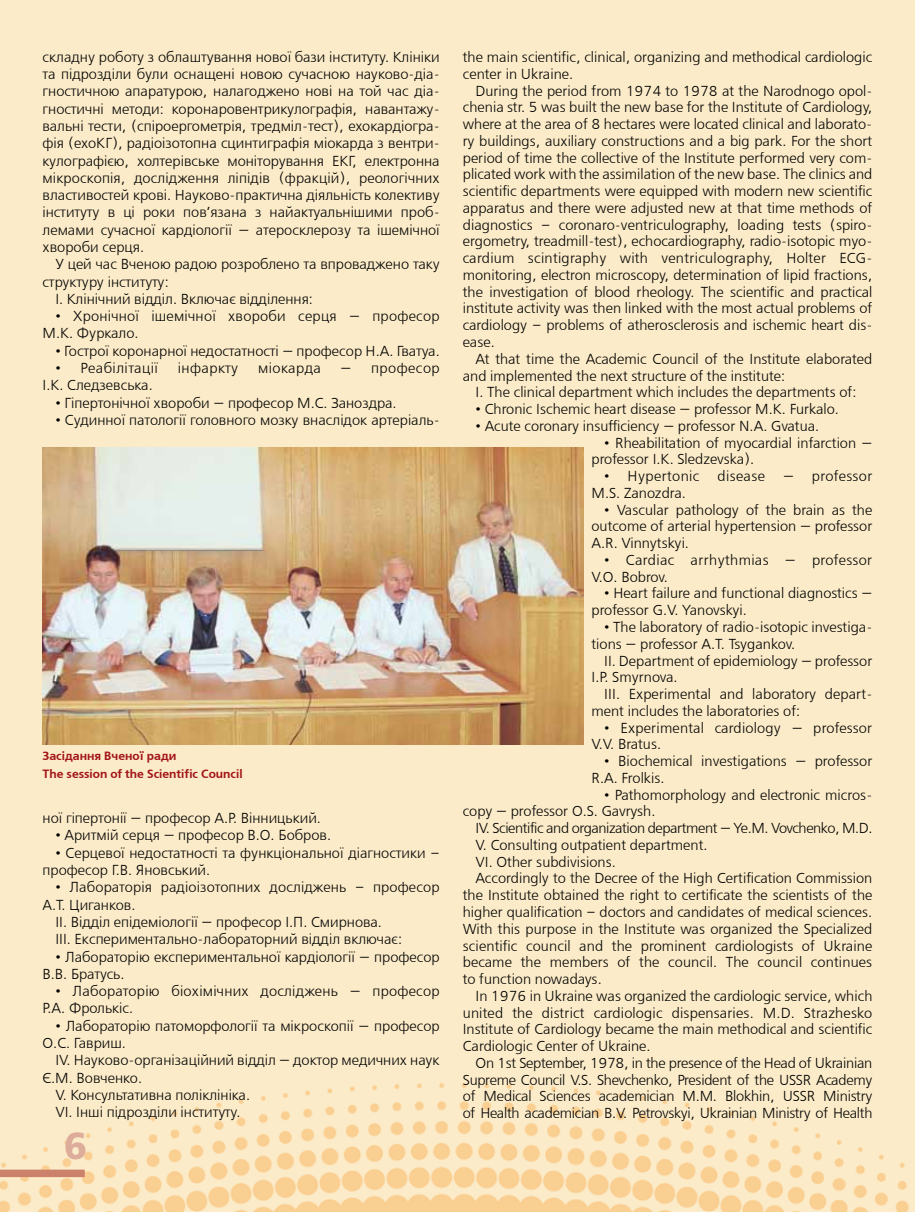
<style>
.page{position:relative;width:915px;height:1212px;background:#fff}
.page>*{position:absolute;margin:0;border:0;box-sizing:border-box;transform-origin:0 0}
.t1{font:700 37.5px "Free Set";color:#ddac9a}
.t2{font:14.4px/16.8px "Free Set C";color:#000}
.t3{font:14.4px "Free Set C";letter-spacing:-.02em;color:#000}
.t4{font:14.4px/16.8px "Free Set C";letter-spacing:.025em;color:#000}
.t5{font:14.4px "Free Set C";letter-spacing:-.03em;color:#000}
.t6{font:14.4px "Free Set C";letter-spacing:.03em;color:#000}
.t7{font:700 12px/18.6px "Free Set C";color:#a31418}
</style>
<div class="page">
<div style="left:0;top:0;width:914px;height:1212px;background:#fbebc8"></div>
<hr style="left:914px;top:0;width:1px;height:1212px;background:#fffbcc">
<div style="left:0;top:1169px;width:85px;height:8px;background:#cb816a"></div>
<img style="left:43px;top:448px;width:539px;height:296px">
<p class="t2" style="left:43px;top:48px;width:398px;line-height:17.2px">складну роботу з облаштування нової бази інституту. Клініки та підрозділи були оснащені новою сучасною науково-діа&shy;гностичною апаратурою, налагоджено нові на той час діа&shy;гностичні методи: коронаровентрикулографія, навантажу&shy;вальні тести, (спіроергометрія, тредміл-тест), ехокардіогра&shy;фія (ехоКГ), радіоізотопна сцинтиграфія міокарда з вентри&shy;кулографією, холтерівське моніторування ЕКГ, електронна мікроскопія, дослідження ліпідів (фракцій), реологічних властивостей крові. Науково-практична діяльність колективу інституту в ці роки пов’язана з найактуальнішими проб&shy;лемами сучасної кардіології — атеросклерозу та ішемічної хвороби серця.</p>
<p class="t2" style="left:55px;top:256px;width:386px">У цей час Вченою радою розроблено та впроваджено таку</p>
<p class="t2" style="left:43px;top:274px;width:128px">структуру інституту:</p>
<p class="t2" style="left:55px;top:291px;width:259px">І. Клінічний відділ. Включає відділення:</p>
<p class="t2" style="left:43px;top:308px;width:398px;line-height:17.2px;text-indent:13px">• Хронічної ішемічної хвороби серця — професор<br>М.К. Фуркало.</p>
<p class="t2" style="left:55px;top:343px;width:386px">• Гострої коронарної недостатності — професор Н.А. Гватуа.</p>
<p class="t6" style="left:55px;top:360px;width:104px">• Реабілітації</p>
<p class="t6" style="left:178px;top:360px;width:62px">інфаркту</p>
<p class="t6" style="left:258px;top:360px;width:64px">міокарда</p>
<p class="t6" style="left:340px;top:360px;width:101px">— професор</p>
<p class="t2" style="left:43px;top:377px;width:112px">І.К. Следзевська.</p>
<p class="t2" style="left:55px;top:395px;width:342px">• Гіпертонічної хвороби — професор М.С. Заноздра.</p>
<p class="t2" style="left:55px;top:412px;width:386px">• Судинної патології головного мозку внаслідок артеріаль-</p>
<p class="t7" style="left:43px;top:746px;width:201px">Засідання Вченої ради<br>The session of the Scientific Council</p>
<p class="t2" style="left:43px;top:810px;width:280px">ної гіпертонії — професор А.Р. Вінницький.</p>
<p class="t2" style="left:55px;top:827px;width:277px">• Аритмій серця — професор В.О. Бобров.</p>
<p class="t2" style="left:43px;top:844px;width:398px;line-height:17.2px;text-indent:13px">• Серцевої недостатності та функціональної діагностики – професор Г.В. Яновський.</p>
<p class="t2" style="left:55px;top:879px;width:385px">• Лабораторія радіоізотопних досліджень – професор</p>
<p class="t2" style="left:43px;top:897px;width:94px">А.Т. Циганков.</p>
<p class="t2" style="left:55px;top:914px;width:328px">ІІ. Відділ епідеміології — професор І.П. Смирнова.</p>
<p class="t2" style="left:55px;top:931px;width:348px">ІІІ. Експериментально-лабораторний відділ включає:</p>
<p class="t2" style="left:43px;top:948px;width:398px;line-height:17.2px;text-indent:13px">• Лабораторію експериментальної кардіології — професор<br>В.В. Братусь.</p>
<p class="t2" style="left:43px;top:983px;width:398px;line-height:17.2px;text-indent:13px">• Лабораторію біохімічних досліджень — професор<br>Р.А. Фролькіс.</p>
<p class="t2" style="left:43px;top:1017px;width:398px;line-height:17.2px;text-indent:13px">• Лабораторію патоморфології та мікроскопії — професор<br>О.С. Гавриш.</p>
<p class="t2" style="left:55px;top:1052px;width:386px">ІV. Науково-організаційний відділ — доктор медичних наук</p>
<p class="t2" style="left:43px;top:1069px;width:101px">Є.М. Вовченко.</p>
<p class="t2" style="left:55px;top:1087px;width:196px">V. Консультативна поліклініка.</p>
<p class="t2" style="left:55px;top:1104px;width:187px">VІ. Інші підрозділи інституту.</p>
<h1 class="t1" style="left:64px;top:1123px;width:24px">6</h1>
<p class="t2" style="left:462px;top:49px;width:411px">the main scientific, clinical, organizing and methodical cardiologic center in Ukraine.</p>
<p class="t2" style="left:462px;top:82px;width:411px;text-align:justify;text-indent:13px">During the period from 1974 to 1978 at the Narodnogo opol&shy;chenia str. 5 was built the new base for the Institute of Cardiology, where at the area of 8 hectares were located clinical and laborato&shy;ry buildings, auxiliary constructions and a big park. For the short period of time the collective of the Institute performed very com&shy;plicated work with the assimilation of the new base. The clinics and scientific departments were equipped with modern new scientific apparatus and there were adjusted new at that time methods of diagnostics – coronaro-ventriculography, loading tests (spiro&shy;ergometry, treadmill-test), echocardiography, radio-isotopic myo&shy;cardium scintigraphy with ventriculography, Holter ECG&shy;monitoring, electron microscopy, determination of lipid fractions, the investigation of blood rheology. The scientific and practical institute activity was then linked with the most actual problems of cardiology – problems of atherosclerosis and ischemic heart dis&shy;ease.</p>
<p class="t2" style="left:462px;top:351px;width:411px;text-indent:13px">At that time the Academic Council of the Institute elaborated and implemented the next structure of the institute:</p>
<p class="t2" style="left:475px;top:384px;width:382px">I. The clinical department which includes the departments of:</p>
<p class="t2" style="left:475px;top:401px;width:365px">• Chronic Ischemic heart disease — professor M.K. Furkalo.</p>
<p class="t2" style="left:475px;top:418px;width:345px">• Acute coronary insufficiency — professor N.A. Gvatua.</p>
<p class="t2" style="left:591px;top:434px;width:282px;text-indent:13px">• Rheabilitation of myocardial infarction — professor I.K. Sledzevska).</p>
<p class="t4" style="left:591px;top:468px;width:282px;text-indent:13px">• Hypertonic disease — professor<br>M.S. Zanozdra.</p>
<p class="t2" style="left:591px;top:502px;width:282px;text-align:justify;text-indent:13px">• Vascular pathology of the brain as the outcome of arterial hypertension — professor A.R. Vinnytskyi.</p>
<p class="t4" style="left:591px;top:552px;width:282px;text-indent:13px">• Cardiac arrhythmias — professor<br>V.O. Bobrov.</p>
<p class="t2" style="left:591px;top:585px;width:282px;text-indent:13px">• Heart failure and functional diagnostics — professor G.V. Yanovskyi.</p>
<p class="t2" style="left:591px;top:619px;width:282px;text-indent:13px">• The laboratory of radio-isotopic investiga&shy;tions — professor A.T. Tsygankov.</p>
<p class="t2" style="left:591px;top:652px;width:282px;text-indent:13px">II. Department of epidemiology — professor<br>I.P. Smyrnova.</p>
<p class="t2" style="left:591px;top:686px;width:282px;text-indent:13px">III. Experimental and laboratory depart&shy;ment includes the laboratories of:</p>
<p class="t2" style="left:591px;top:719px;width:282px;text-indent:13px">• Experimental cardiology — professor<br>V.V. Bratus.</p>
<p class="t2" style="left:591px;top:753px;width:282px;text-indent:13px">• Biochemical investigations — professor<br>R.A. Frolkis.</p>
<p class="t2" style="left:462px;top:786px;width:411px;text-indent:141px">• Pathomorphology and electronic micros&shy;copy — professor O.S. Gavrysh.</p>
<p class="t5" style="left:475px;top:820px;width:398px">ІV. Scientific and organization department — Ye.M. Vovchenko, M.D.</p>
<p class="t2" style="left:475px;top:837px;width:233px">V. Consulting outpatient department.</p>
<p class="t2" style="left:475px;top:854px;width:142px">VI. Other subdivisions.</p>
<p class="t2" style="left:475px;top:870px;width:398px">Accordingly to the Decree of the High Certification Commission</p>
<p class="t2" style="left:462px;top:887px;width:411px">the Institute obtained the right to certificate the scientists of the</p>
<p class="t2" style="left:462px;top:904px;width:411px">higher qualification – doctors and candidates of medical sciences.</p>
<p class="t2" style="left:462px;top:921px;width:411px">With this purpose in the Institute was organized the Specialized</p>
<p class="t2" style="left:462px;top:937px;width:411px">scientific council and the prominent cardiologists of Ukraine</p>
<p class="t2" style="left:462px;top:954px;width:411px">became the members of the council. The council continues</p>
<p class="t2" style="left:462px;top:971px;width:140px">to function nowadays.</p>
<p class="t2" style="left:475px;top:988px;width:398px">In 1976 in Ukraine was organized the cardiologic service, which</p>
<p class="t2" style="left:462px;top:1004px;width:411px">united the district cardiologic dispensaries. Ì .D. Strazhesko</p>
<p class="t2" style="left:462px;top:1021px;width:411px">Institute of Cardiology became the main methodical and scientific</p>
<p class="t2" style="left:462px;top:1038px;width:189px">Cardiologic Center of Ukraine.</p>
<p class="t3" style="left:475px;top:1054px;width:398px">On 1st September, 1978, in the presence of the Head of Ukrainian</p>
<p class="t3" style="left:462px;top:1071px;width:411px">Supreme Council V.S. Shevchenko, President of the USSR Academy</p>
<p class="t2" style="left:462px;top:1088px;width:411px">of Medical Sciences academician M.M. Blokhin, USSR Ministry</p>
<p class="t3" style="left:462px;top:1105px;width:411px">of Health academician B.V. Petrovskyi, Ukrainian Ministry of Health</p>
</div>
